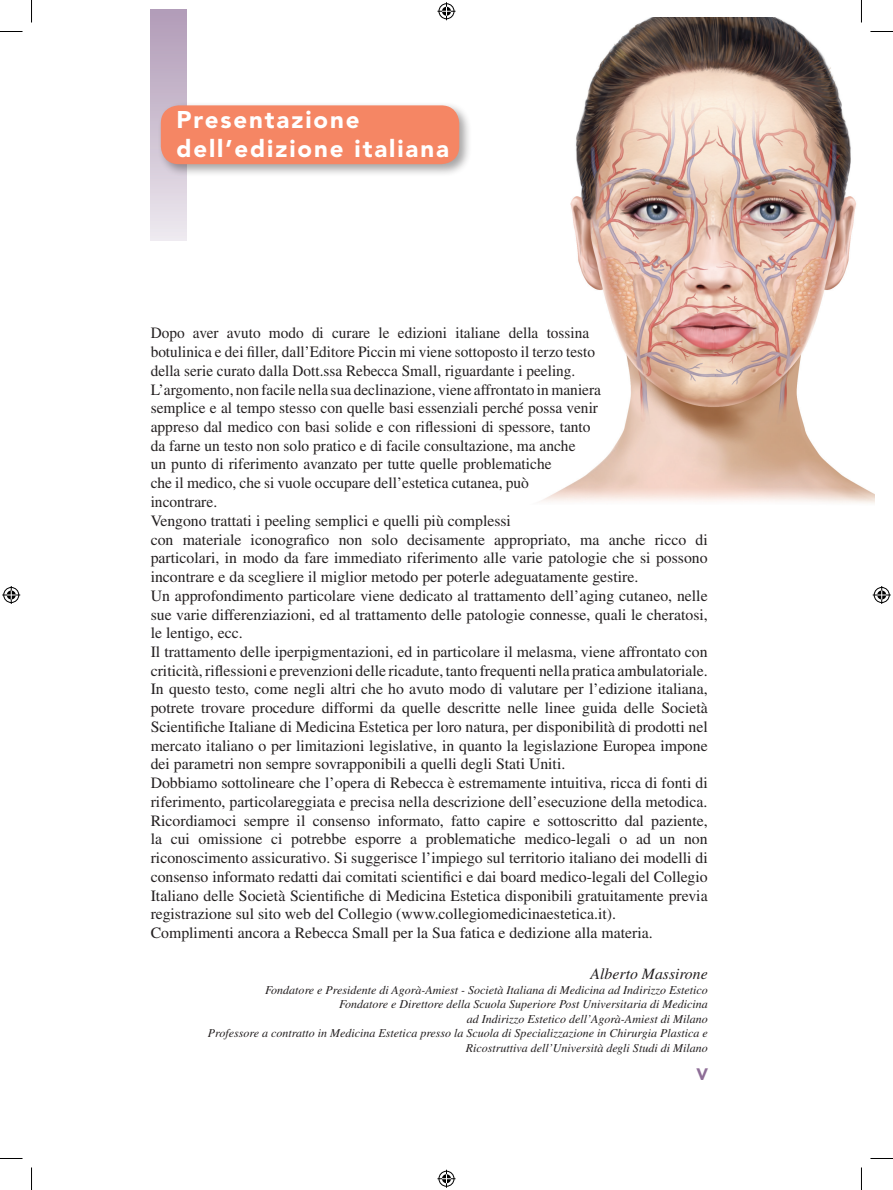
<style>
.page{position:relative;width:893px;height:1190px;background:#fff}
.page>*{position:absolute;margin:0;border:0;box-sizing:border-box;transform-origin:0 0}
.t1{font:900 24px/28.8px "Avenir LT Std";letter-spacing:.08em;color:#fff}
.t2{font:900 16.5px "Avenir LT Std";color:#8e6e97}
.t3{font:15.75px/18.8px "Times LT Std";color:#231f20}
.t4{font:italic 15.75px "Times LT Std";color:#231f20}
.t5{font:italic 12px/14.4px "Times LT Std";color:#231f20;text-align:right}
</style>
<div class="page">
<img style="left:541px;top:18px;width:333px;height:486px">
<div style="left:151px;top:10px;width:36px;height:230px;background:linear-gradient(to bottom,#b09ab6,#ece8ee)"></div>
<div style="left:157px;top:102px;width:315px;height:75px;background:#231f20;opacity:.4"></div>
<div style="left:161px;top:105px;width:298px;height:59px;background:#f58664;border-radius:18px"></div>
<hr style="left:860px;top:0;width:2px;height:22px;background:#fff">
<svg style="left:0;top:31px;width:22px;height:1px"></svg>
<svg style="left:870px;top:31px;width:22px;height:1px"></svg>
<svg style="left:0;top:1158px;width:22px;height:1px"></svg>
<svg style="left:870px;top:1158px;width:22px;height:1px"></svg>
<svg style="left:31px;top:0;width:1px;height:22px"></svg>
<svg style="left:31px;top:1167px;width:1px;height:23px"></svg>
<svg style="left:437px;top:2px;width:18px;height:18px"></svg>
<svg style="left:437px;top:1170px;width:18px;height:18px"></svg>
<svg style="left:2px;top:586px;width:18px;height:18px"></svg>
<svg style="left:872px;top:586px;width:18px;height:18px"></svg>
<h1 class="t1" style="left:176px;top:105px;width:274px">Presentazione dell’edizione italiana</h1>
<p class="t3" style="left:151px;top:323px;width:558px">Dopo aver avuto modo di curare le edizioni italiane della tossina<br>botulinica e dei filler, dall’Editore Piccin mi viene sottoposto il terzo testo<br>della serie curato dalla Dott.ssa Rebecca Small, riguardante i peeling.<br>L’argomento, non facile nella sua declinazione, viene affrontato in maniera<br>semplice e al tempo stesso con quelle basi essenziali perché possa venir<br>appreso dal medico con basi solide e con riflessioni di spessore, tanto<br>da farne un testo non solo pratico e di facile consultazione, ma anche<br>un punto di riferimento avanzato per tutte quelle problematiche<br>che il medico, che si vuole occupare dell’estetica cutanea, può<br>incontrare.<br>Vengono trattati i peeling semplici e quelli più complessi<br>con materiale iconografico non solo decisamente appropriato, ma anche ricco di particolari, in modo da fare immediato riferimento alle varie patologie che si possono incontrare e da scegliere il miglior metodo per poterle adeguatamente gestire.<br>Un approfondimento particolare viene dedicato al trattamento dell’aging cutaneo, nelle sue varie differenziazioni, ed al trattamento delle patologie connesse, quali le cheratosi, le lentigo, ecc.<br>Il trattamento delle iperpigmentazioni, ed in particolare il melasma, viene affrontato con criticità, riflessioni e prevenzioni delle ricadute, tanto frequenti nella pratica ambulatoriale.<br>In questo testo, come negli altri che ho avuto modo di valutare per l’edizione italiana, potrete trovare procedure difformi da quelle descritte nelle linee guida delle Società Scientifiche Italiane di Medicina Estetica per loro natura, per disponibilità di prodotti nel mercato italiano o per limitazioni legislative, in quanto la legislazione Europea impone dei parametri non sempre sovrapponibili a quelli degli Stati Uniti.<br>Dobbiamo sottolineare che l’opera di Rebecca è estremamente intuitiva, ricca di fonti di riferimento, particolareggiata e precisa nella descrizione dell’esecuzione della metodica.<br>Ricordiamoci sempre il consenso informato, fatto capire e sottoscritto dal paziente, la cui omissione ci potrebbe esporre a problematiche medico-legali o ad un non riconoscimento assicurativo. Si suggerisce l’impiego sul territorio italiano dei modelli di consenso informato redatti dai comitati scientifici e dai board medico-legali del Collegio Italiano delle Società Scientifiche di Medicina Estetica disponibili gratuitamente previa registrazione sul sito web del Collegio (www.collegiomedicinaestetica.it).<br>Complimenti ancora a Rebecca Small per la Sua fatica e dedizione alla materia.</p>
<p class="t4" style="left:590px;top:965px;width:118px">Alberto Massirone</p>
<p class="t5" style="left:208px;top:983px;width:501px">Fondatore e Presidente di Agorà-Amiest - Società Italiana di Medicina ad Indirizzo Estetico<br>Fondatore e Direttore della Scuola Superiore Post Universitaria di Medicina<br>ad Indirizzo Estetico dell’Agorà-Amiest di Milano<br>Professore a contratto in Medicina Estetica presso la Scuola di Specializzazione in Chirurgia Plastica e Ricostruttiva dell’Università degli Studi di Milano</p>
<p class="t2" style="left:696px;top:1064px;width:13px">V</p>
</div>
